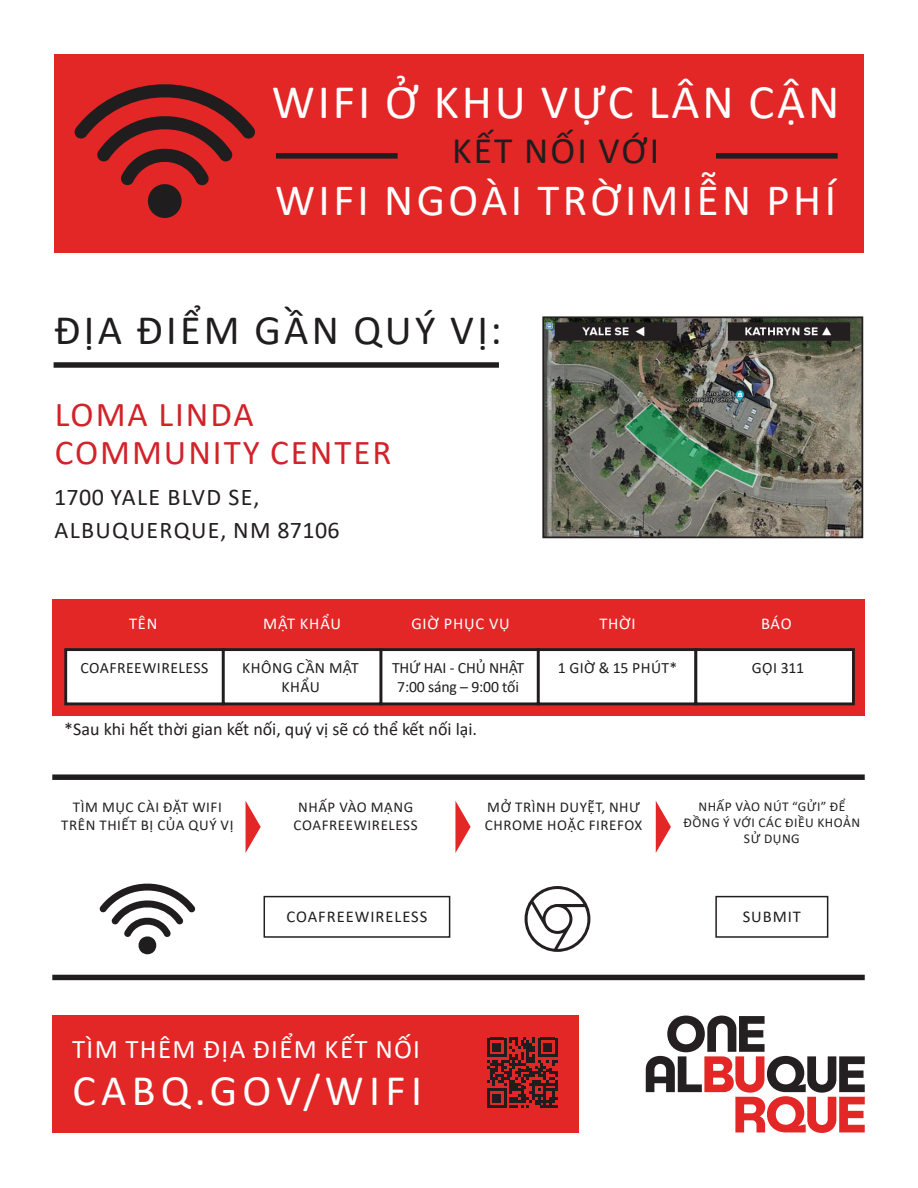
<style>
.page{position:relative;width:918px;height:1188px;background:#fff}
.page>*{position:absolute;margin:0;border:0;box-sizing:border-box;transform-origin:0 0}
.t1{font:48.45px "Calibri";letter-spacing:.06em;color:#fff}
.t2{font:45px "Calibri";letter-spacing:.075em;color:#fff}
.t3{font:43.65px "Calibri";letter-spacing:.125em;color:#fff}
.t4{font:42px "Calibri";letter-spacing:.08em;color:#201d1e}
.t5{font:37.5px "Calibri";letter-spacing:.06em;color:#201d1e}
.t6{font:34.95px/38.2px "Calibri";letter-spacing:.055em;color:#d1232a}
.t7{font:27px "Calibri";letter-spacing:.05em;color:#fff}
.t8{font:24px/33px "Calibri";letter-spacing:.055em;color:#241f21}
.Subhead{font:18px "Calibri";color:#241f21}
.Subhead-2{font:16.5px "Calibri";letter-spacing:.05em;color:#fff}
.Subhead-3{font:16.5px "Calibri";letter-spacing:.06em;color:#201d1e}
.Subhead-4{font:15.75px/18.9px "Calibri";letter-spacing:.03em;color:#201d1e;text-align:center}
.Subhead-5{font:15.75px "Calibri";letter-spacing:-.01em;color:#201d1e}
.Subhead-6{font:15px/18px "Calibri";letter-spacing:.04em;color:#231f20;text-align:center}
.Subhead-7{font:13.5px/16.2px "Calibri";letter-spacing:.04em;color:#231f20;text-align:center}
</style>
<div class="page">
<div style="left:52px;top:599px;width:813px;height:117px;background:#e32626"></div>
<div style="left:54px;top:54px;width:809px;height:199px;background:#e32626"></div>
<div style="left:64px;top:648px;width:161px;height:57px;background:#fff;border:3px solid #201d1e"></div>
<div style="left:379px;top:648px;width:161px;height:57px;background:#fff;border:3px solid #201d1e"></div>
<div style="left:222px;top:648px;width:160px;height:57px;background:#fff;border:3px solid #201d1e"></div>
<div style="left:537px;top:648px;width:160px;height:57px;background:#fff;border:3px solid #201d1e"></div>
<div style="left:694px;top:648px;width:161px;height:57px;background:#fff;border:3px solid #201d1e"></div>
<svg style="left:646px;top:1016px;width:219px;height:117px"></svg>
<svg style="left:74px;top:84px;width:181px;height:134px"></svg>
<div style="left:52px;top:1016px;width:527px;height:117px;background:#e32626"></div>
<svg style="left:487px;top:1038px;width:70px;height:70px"></svg>
<img style="left:545px;top:319px;width:315px;height:216px">
<div style="left:542px;top:316px;width:321px;height:222px;border:2px solid #231f20"></div>
<svg style="left:99px;top:883px;width:96px;height:72px"></svg>
<div style="left:264px;top:896px;width:186px;height:42px;border:2px solid #231f20"></div>
<div style="left:715px;top:896px;width:113px;height:42px;border:2px solid #231f20"></div>
<svg style="left:525px;top:886px;width:65px;height:66px"></svg>
<div style="left:52px;top:774px;width:813px;height:6px;background:#201d1e"></div>
<div style="left:52px;top:975px;width:813px;height:5px;background:#201d1e"></div>
<div style="left:54px;top:362px;width:445px;height:6px;background:#201d1e"></div>
<svg style="left:246px;top:801px;width:15px;height:51px"></svg>
<svg style="left:455px;top:801px;width:16px;height:52px"></svg>
<svg style="left:656px;top:801px;width:15px;height:52px"></svg>
<div style="left:716px;top:153px;width:122px;height:6px;background:#201d1e"></div>
<div style="left:276px;top:153px;width:122px;height:6px;background:#201d1e"></div>
<p class="t1" style="left:272px;top:68px;width:569px">WIFI Ở KHU VỰC LÂN CẬN</p>
<p class="t5" style="left:452px;top:124px;width:209px">KẾT NỐI VỚI</p>
<p class="t2" style="left:275px;top:169px;width:563px">WIFI NGOÀI TRỜIMIỄN PHÍ</p>
<p class="t4" style="left:54px;top:301px;width:449px">ĐỊA ĐIỂM GẦN QUÝ VỊ:</p>
<p class="t6" style="left:55px;top:394px;width:338px">LOMA LINDA<br>COMMUNITY CENTER</p>
<p class="t8" style="left:54px;top:480px;width:287px">1700 YALE BLVD SE,<br>ALBUQUERQUE, NM 87106</p>
<p class="Subhead-2" style="left:129px;top:612px;width:30px">TÊN</p>
<p class="Subhead-2" style="left:263px;top:612px;width:79px">MẬT KHẨU</p>
<p class="Subhead-2" style="left:411px;top:612px;width:100px">GIỜ PHỤC VỤ</p>
<p class="Subhead-2" style="left:599px;top:612px;width:38px">THỜI</p>
<p class="Subhead-2" style="left:761px;top:612px;width:32px">BÁO</p>
<p class="Subhead-4" style="left:80px;top:658px;width:130px">COAFREEWIRELESS</p>
<p class="Subhead-4" style="left:242px;top:658px;width:118px">KHÔNG CẦN MẬT<br>KHẨU</p>
<p class="Subhead-5" style="left:392px;top:657px;width:133px">THỨ HAI - CHỦ NHẬT</p>
<p class="Subhead-4" style="left:558px;top:658px;width:121px">1 GIỜ &amp; 15 PHÚT*</p>
<p class="Subhead-4" style="left:752px;top:658px;width:54px">GỌI 311</p>
<p class="Subhead-5" style="left:397px;top:675px;width:123px">7:00 sáng – 9:00 tối</p>
<p class="Subhead" style="left:64px;top:716px;width:414px">*Sau khi hết thời gian kết nối, quý vị sẽ có thể kết nối lại.</p>
<p class="Subhead-6" style="left:294px;top:798px;width:126px">NHẤP VÀO MẠNG<br>COAFREEWIRELESS</p>
<p class="Subhead-7" style="left:684px;top:798px;width:178px">NHẤP VÀO NÚT “GỬI” ĐỂ<br>ĐỒNG Ý VỚI CÁC ĐIỀU KHOẢN<br>SỬ DỤNG</p>
<p class="Subhead-6" style="left:61px;top:798px;width:174px">TÌM MỤC CÀI ĐẶT WIFI<br>TRÊN THIẾT BỊ CỦA QUÝ VỊ</p>
<p class="Subhead-6" style="left:485px;top:798px;width:159px;text-align:left">MỞ TRÌNH DUYỆT, NHƯ<br>CHROME HOẶC FIREFOX</p>
<p class="Subhead-3" style="left:286px;top:905px;width:143px">COAFREEWIRELESS</p>
<p class="Subhead-3" style="left:743px;top:905px;width:60px">SUBMIT</p>
<p class="t7" style="left:72px;top:1030px;width:350px">TÌM THÊM ĐỊA ĐIỂM KẾT NỐI</p>
<p class="t3" style="left:72px;top:1061px;width:351px">CABQ.GOV/WIFI</p>
</div>
